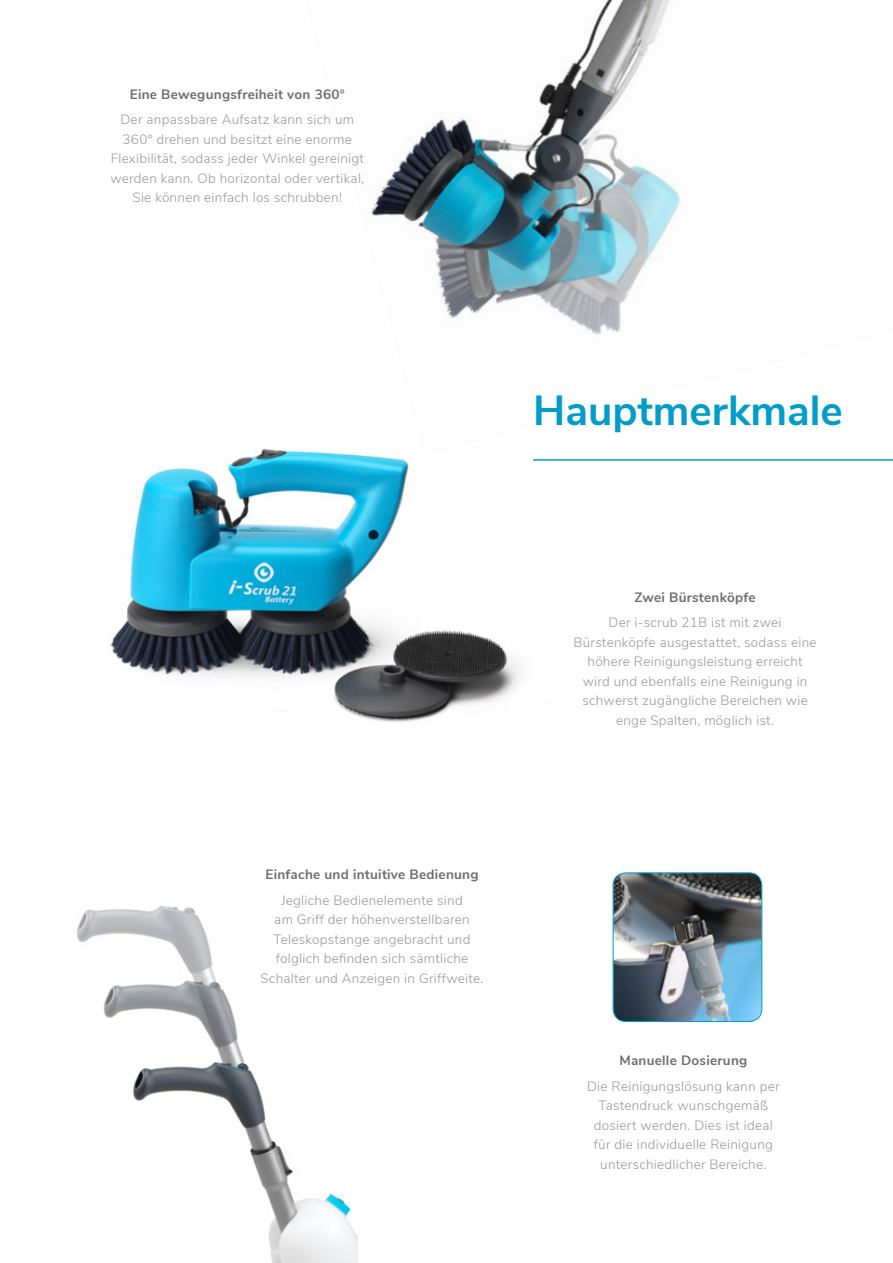
<style>
.page{position:relative;width:893px;height:1263px;background:#fff}
.page>*{position:absolute;margin:0;border:0;box-sizing:border-box;transform-origin:0 0}
.t1{font:700 42px "Nunito Sans";color:#009dca}
.t2{font:300 13.5px/19.5px "Nunito Sans";letter-spacing:.02em;color:#9b9999;text-align:center}
.t3{font:700 13.5px "Nunito Sans";letter-spacing:.02em;color:#6f6c72}
</style>
<div class="page">
<img style="left:77px;top:905px;width:280px;height:358px">
<img style="left:371px;top:0;width:309px;height:335px">
<hr style="left:533px;top:459px;width:360px;height:2px;background:#009dca">
<img style="left:613px;top:873px;width:149px;height:148px">
<div style="left:613px;top:872px;width:149px;height:150px;border:1px solid #009dca;border-radius:13px"></div>
<img style="left:110px;top:448px;width:459px;height:274px">
<p class="t3" style="left:130px;top:84px;width:216px">Eine Bewegungsfreiheit von 360°</p>
<p class="t2" style="left:110px;top:109px;width:255px">Der anpassbare Aufsatz kann sich um 360° drehen und besitzt eine enorme Flexibilität, sodass jeder Winkel gereinigt werden kann. Ob horizontal oder vertikal, Sie können einfach los schrubben!</p>
<h1 class="t1" style="left:533px;top:380px;width:311px">Hauptmerkmale</h1>
<p class="t3" style="left:265px;top:864px;width:215px">Einfache und intuitive Bedienung</p>
<p class="t2" style="left:261px;top:889px;width:225px">Jegliche Bedienelemente sind<br>am Griff der höhenverstellbaren Teleskopstange angebracht und folglich befinden sich sämtliche Schalter und Anzeigen in Griffweite.</p>
<p class="t3" style="left:634px;top:587px;width:123px">Zwei Bürstenköpfe</p>
<p class="t2" style="left:573px;top:612px;width:245px">Der i-scrub 21B ist mit zwei Bürstenköpfe ausgestattet, sodass eine höhere Reinigungsleistung erreicht wird und ebenfalls eine Reinigung in schwerst zugängliche Bereichen wie enge Spalten, möglich ist.</p>
<p class="t3" style="left:619px;top:1050px;width:129px">Manuelle Dosierung</p>
<p class="t2" style="left:587px;top:1075px;width:194px">Die Reinigungslösung kann per<br>Tastendruck wunschgemäß dosiert werden. Dies ist ideal für die individuelle Reinigung unterschiedlicher Bereiche.</p>
</div>
